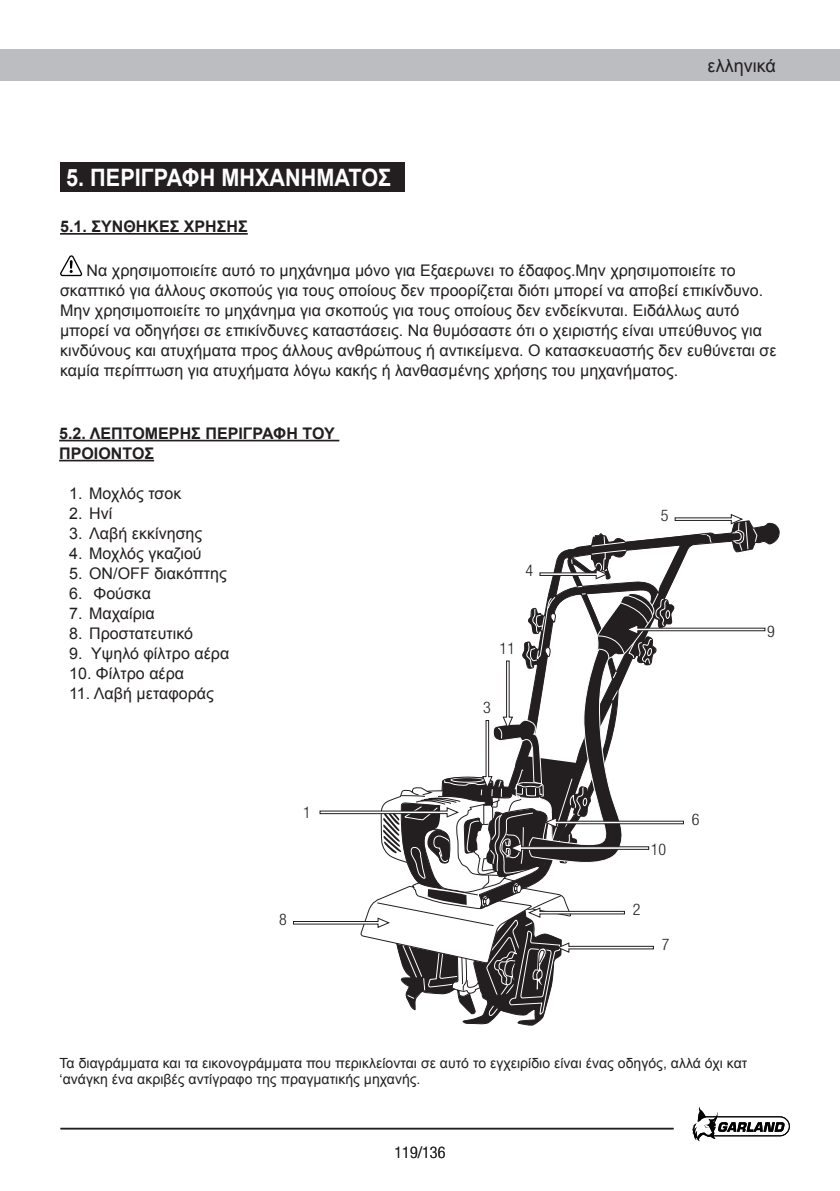
<style>
.page{position:relative;width:840px;height:1191px;background:#fff}
.page>*{position:absolute;margin:0;border:0;box-sizing:border-box;transform-origin:0 0}
.t1{font:700 24px "Arial";color:#fff;scale:.9 1}
.t2{font:18px "Arial";color:#231f20}
.t3{font:300 condensed 18px "Helvetica Neue";color:#231f20}
.t4{font:16px/20px "Arial";color:#231f20}
.t5{font:700 16px/20px "Arial";color:#231f20}
.t6{font:300 condensed 16px "Helvetica Neue";color:#231f20}
.t7{font:14px/16px "Arial";color:#231f20}
</style>
<div class="page">
<div style="left:0;top:50px;width:839px;height:31px;background:#bcbdc0"></div>
<svg style="left:692px;top:1106px;width:97px;height:35px"></svg>
<hr style="left:60px;top:1127px;width:613px;height:2px;background:#231f20">
<hr style="left:60px;top:233px;width:187px;height:2px;background:#231f20">
<div style="left:60px;top:162px;width:344px;height:30px;background:#231f20"></div>
<svg style="left:60px;top:256px;width:23px;height:21px"></svg>
<hr style="left:59px;top:440px;width:280px;height:1px;background:#231f20">
<hr style="left:59px;top:460px;width:95px;height:1px;background:#231f20">
<svg style="left:293px;top:514px;width:472px;height:512px"></svg>
<p class="t2" style="left:707px;top:54px;width:70px">ελληνικά</p>
<p class="t3" style="left:728px;top:56px;width:51px">Español</p>
<h1 class="t1" style="left:66px;top:162px;width:362px">5. ΠΕΡΙΓΡΑΦΗ ΜΗΧΑΝΗΜΑΤΟΣ</h1>
<p class="t5" style="left:60px;top:217px;width:189px">5.1. ΣΥΝΘΗΚΕΣ ΧΡΗΣΗΣ</p>
<p class="t4" style="left:60px;top:261px;width:717px;text-indent:26px">Να χρησιμοποιείτε αυτό το μηχάνημα μόνο για Εξαερωνει το έδαφος.Μην χρησιμοποιείτε το σκαπτικό για άλλους σκοπούς για τους οποίους δεν προορίζεται διότι μπορεί να αποβεί επικίνδυνο.<br>Μην χρησιμοποιείτε το μηχάνημα για σκοπούς για τους οποίους δεν ενδείκνυται. Ειδάλλως αυτό μπορεί να οδηγήσει σε επικίνδυνες καταστάσεις. Να θυμόσαστε ότι ο χειριστής είναι υπεύθυνος για κινδύνους και ατυχήματα προς άλλους ανθρώπους ή αντικείμενα. Ο κατασκευαστής δεν ευθύνεται σε καμία περίπτωση για ατυχήματα λόγω κακής ή λανθασμένης χρήσης του μηχανήματος.</p>
<p class="t5" style="left:59px;top:424px;width:277px">5.2. ΛΕΠΤΟΜΕΡΗΣ ΠΕΡΙΓΡΑΦΗ ΤΟΥ<br>ΠΡΟΙΟΝΤΟΣ</p>
<p class="t4" style="left:69px;top:483px;width:114px">1. Μοχλός τσοκ</p>
<p class="t4" style="left:69px;top:503px;width:45px">2. Ηνί</p>
<p class="t4" style="left:69px;top:523px;width:134px">3. Λαβή εκκίνησης</p>
<p class="t4" style="left:69px;top:543px;width:134px">4. Μοχλός γκαζιού</p>
<p class="t4" style="left:69px;top:563px;width:159px">5. ON/OFF διακόπτης</p>
<p class="t4" style="left:69px;top:583px;width:83px">6. Φούσκα</p>
<p class="t4" style="left:69px;top:603px;width:87px">7. Μαχαίρια</p>
<p class="t4" style="left:69px;top:623px;width:125px">8. Προστατευτικό</p>
<p class="t4" style="left:69px;top:643px;width:162px">9. Υψηλό φίλτρο αέρα</p>
<p class="t4" style="left:69px;top:663px;width:116px">10. Φίλτρο αέρα</p>
<p class="t4" style="left:69px;top:683px;width:146px">11. Λαβή μεταφοράς</p>
<p class="t6" style="left:303px;top:803px;width:9px">1</p>
<p class="t6" style="left:279px;top:910px;width:9px">8</p>
<p class="t6" style="left:525px;top:561px;width:9px">4</p>
<p class="t6" style="left:499px;top:639px;width:17px">11</p>
<p class="t6" style="left:482px;top:698px;width:9px">3</p>
<p class="t6" style="left:660px;top:506px;width:9px">5</p>
<p class="t6" style="left:766px;top:622px;width:9px">9</p>
<p class="t6" style="left:650px;top:840px;width:17px">10</p>
<p class="t6" style="left:632px;top:900px;width:9px">2</p>
<p class="t6" style="left:661px;top:935px;width:9px">7</p>
<p class="t6" style="left:691px;top:810px;width:9px">6</p>
<p class="t7" style="left:60px;top:1055px;width:689px">Τα διαγράμματα και τα εικονογράμματα που περικλείονται σε αυτό το εγχειρίδιο είναι ένας οδηγός, αλλά όχι κατ ‘ανάγκη ένα ακριβές αντίγραφο της πραγματικής μηχανής.</p>
<p class="t6" style="left:394px;top:1142px;width:52px">119/136</p>
</div>
